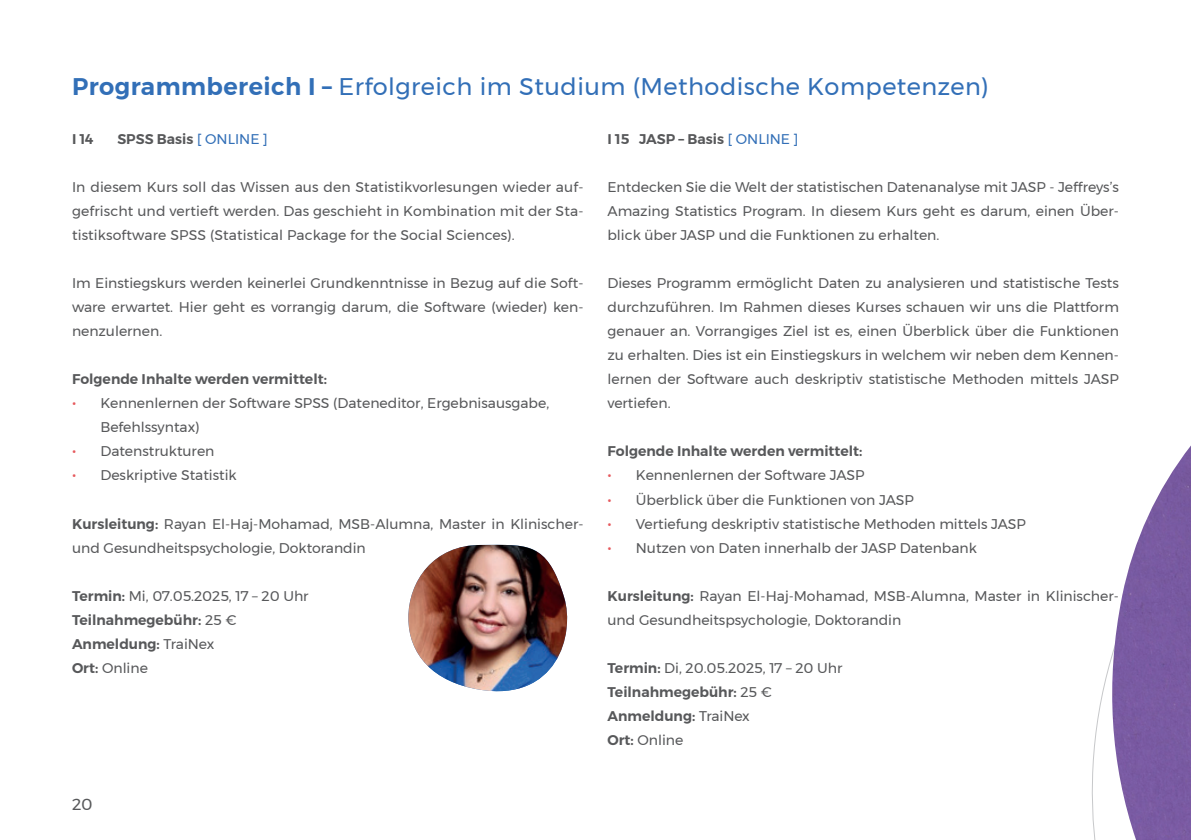
<style>
.page{position:relative;width:1191px;height:840px;background:#fff}
.page>*{position:absolute;margin:0;border:0;box-sizing:border-box;transform-origin:0 0}
.t1{font:24px "Montserrat";letter-spacing:.02em;color:#326fb7}
.t2{font:16px "Montserrat";color:#57585a}
.t3{font:14px/24px "Montserrat";color:#57585a}
.t4{font:600 14px "Montserrat";color:#57585a}
.s1{font-weight:600}
.s2{font-weight:400;color:#326fb7}
.s3{font-size:16px;color:#e65a5e}
</style>
<div class="page">
<img style="left:408px;top:544px;width:160px;height:148px">
<img style="left:1104px;top:445px;width:87px;height:394px">
<h1 class="t1" style="left:72px;top:68px;width:918px"><span class="s1">Programmbereich I –</span> Erfolgreich im Studium (Methodische Kompetenzen)</h1>
<p class="t4" style="left:72px;top:128px;width:23px">I 14</p>
<p class="t4" style="left:117px;top:128px;width:152px">SPSS Basis <span class="s2">[ ONLINE ]</span></p>
<p class="t3" style="left:72px;top:175px;width:513px;text-align:justify">In diesem Kurs soll das Wissen aus den Statistikvorlesungen wieder auf&shy;gefrischt und vertieft werden. Das geschieht in Kombination mit der Sta&shy;tistiksoftware SPSS (Statistical Package for the Social Sciences).</p>
<p class="t3" style="left:72px;top:271px;width:513px;text-align:justify">Im Einstiegskurs werden keinerlei Grundkenntnisse in Bezug auf die Soft&shy;ware erwartet. Hier geht es vorrangig darum, die Software (wieder) ken&shy;nenzulernen.</p>
<p class="t4" style="left:72px;top:368px;width:256px">Folgende Inhalte werden vermittelt:</p>
<p class="t3" style="left:100px;top:391px;width:450px;text-indent:-28px"><span class="s3">•</span> Kennenlernen der Software SPSS (Dateneditor, Ergebnisausgabe,<br>Befehlssyntax)</p>
<p class="t3" style="left:72px;top:439px;width:144px"><span class="s3">•</span> Datenstrukturen</p>
<p class="t3" style="left:72px;top:463px;width:166px"><span class="s3">•</span> Deskriptive Statistik</p>
<p class="t3" style="left:72px;top:511px;width:513px"><span class="s1">Kursleitung:</span> Rayan El-Haj-Mohamad, MSB-Alumna, Master in Klinischer&shy;und Gesundheitspsychologie, Doktorandin</p>
<p class="t3" style="left:72px;top:583px;width:238px"><span class="s1">Termin:</span> Mi, 07.05.2025, 17 – 20 Uhr<br><span class="s1">Teilnahmegebühr:</span> 25 €<br><span class="s1">Anmeldung:</span> TraiNex<br><span class="s1">Ort:</span> Online</p>
<p class="t2" style="left:72px;top:791px;width:22px">20</p>
<p class="t4" style="left:607px;top:128px;width:192px">I 15 JASP – Basis <span class="s2">[ ONLINE ]</span></p>
<p class="t3" style="left:607px;top:175px;width:513px;text-align:justify">Entdecken Sie die Welt der statistischen Datenanalyse mit JASP - Jeffreys’s Amazing Statistics Program. In diesem Kurs geht es darum, einen Über&shy;blick über JASP und die Funktionen zu erhalten.</p>
<p class="t3" style="left:607px;top:271px;width:513px;text-align:justify">Dieses Programm ermöglicht Daten zu analysieren und statistische Tests durchzuführen. Im Rahmen dieses Kurses schauen wir uns die Plattform genauer an. Vorrangiges Ziel ist es, einen Überblick über die Funktionen zu erhalten. Dies ist ein Einstiegskurs in welchem wir neben dem Kennen&shy;lernen der Software auch deskriptiv statistische Methoden mittels JASP vertiefen.</p>
<p class="t4" style="left:607px;top:440px;width:256px">Folgende Inhalte werden vermittelt:</p>
<p class="t3" style="left:607px;top:463px;width:258px"><span class="s3">•</span> Kennenlernen der Software JASP</p>
<p class="t3" style="left:607px;top:487px;width:308px"><span class="s3">•</span> Überblick über die Funktionen von JASP</p>
<p class="t3" style="left:607px;top:511px;width:420px"><span class="s3">•</span> Vertiefung deskriptiv statistische Methoden mittels JASP</p>
<p class="t3" style="left:607px;top:535px;width:371px"><span class="s3">•</span> Nutzen von Daten innerhalb der JASP Datenbank</p>
<p class="t3" style="left:607px;top:583px;width:513px"><span class="s1">Kursleitung:</span> Rayan El-Haj-Mohamad, MSB-Alumna, Master in Klinischer&shy;und Gesundheitspsychologie, Doktorandin</p>
<p class="t3" style="left:607px;top:655px;width:236px"><span class="s1">Termin:</span> Di, 20.05.2025, 17 – 20 Uhr<br><span class="s1">Teilnahmegebühr:</span> 25 €<br><span class="s1">Anmeldung:</span> TraiNex<br><span class="s1">Ort:</span> Online</p>
</div>
